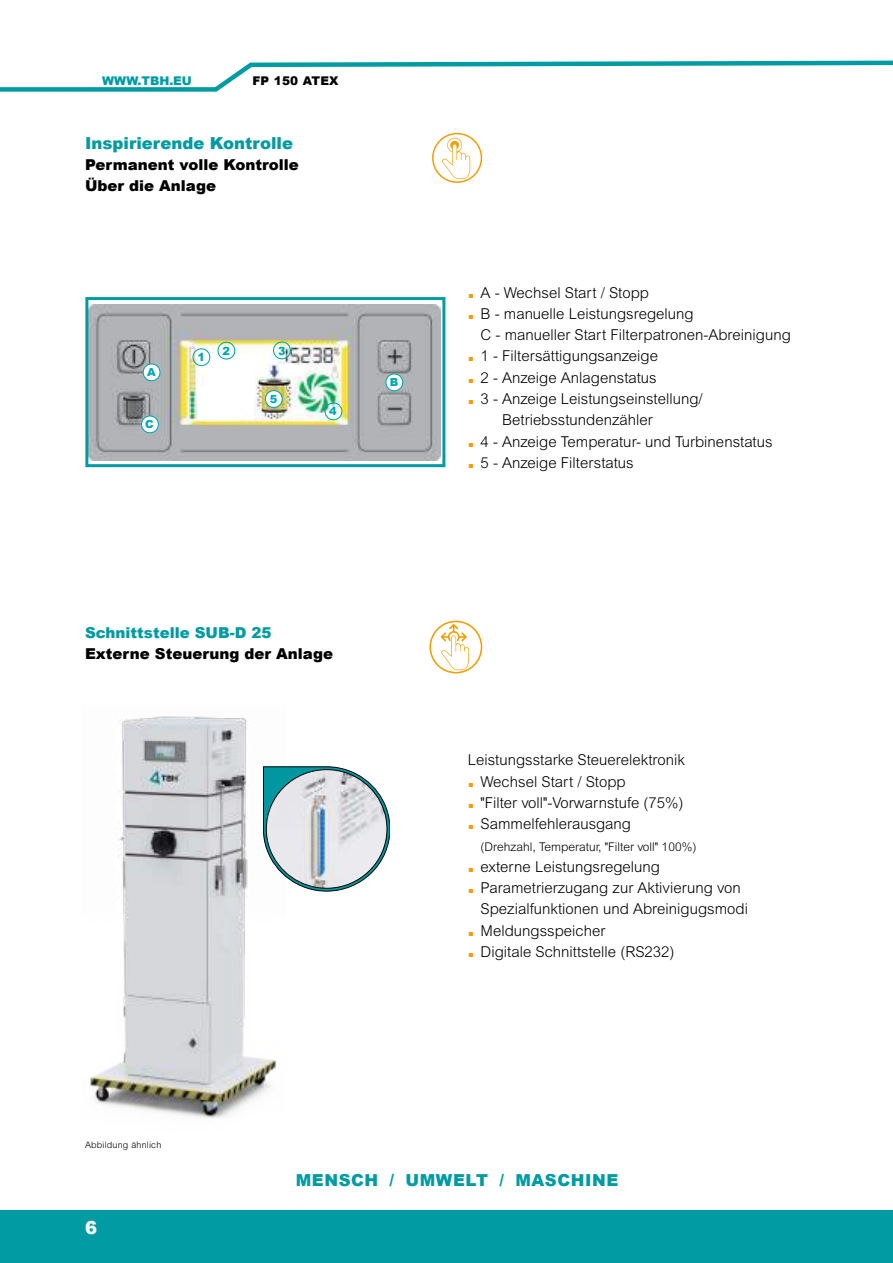
<style>
.page{position:relative;width:893px;height:1263px;background:#fff}
.page>*{position:absolute;margin:0;border:0;box-sizing:border-box;transform-origin:0 0}
.t1{font:900 18px "Arial";color:#fff}
.t2{font:900 16.5px "Arial";color:#009ba3}
.t3{font:900 16.5px "Arial";letter-spacing:.035em;color:#009ba3}
.t4{font:300 15px/21.3px "Arial";color:#000}
.t5{font:900 15px/21.3px "Arial";color:#000}
.t6{font:900 15px "Arial";color:#009ba3}
.t7{font:300 12px "Arial";color:#000}
.t8{font:900 12px "Arial";letter-spacing:.005em;color:#009ba3}
.t9{font:900 12px "Arial";letter-spacing:.02em;color:#000}
.t10{font:900 11.25px "Arial";color:#00a9b2}
.t11{font:900 11.1px "Arial";color:#00a9b2}
.t12{font:300 9px "Arial";letter-spacing:.02em;color:#000}
.s1{font-weight:900;font-size:19.5px;color:#f49c00}
</style>
<div class="page">
<div style="left:0;top:1210px;width:893px;height:53px;background:#009ba3"></div>
<svg style="left:0;top:60px;width:893px;height:32px"></svg>
<div style="left:429px;top:621px;width:53px;height:52px;border:2px solid #f49e01;border-radius:50%"></div>
<svg style="left:441px;top:624px;width:28px;height:46px"></svg>
<img style="left:89px;top:305px;width:352px;height:156px">
<svg style="left:141px;top:361px;width:20px;height:22px"></svg>
<svg style="left:139px;top:413px;width:21px;height:22px"></svg>
<svg style="left:383px;top:371px;width:21px;height:22px"></svg>
<svg style="left:190px;top:340px;width:46px;height:28px"></svg>
<svg style="left:271px;top:339px;width:21px;height:22px"></svg>
<svg style="left:322px;top:400px;width:21px;height:22px"></svg>
<svg style="left:263px;top:388px;width:20px;height:22px"></svg>
<div style="left:197px;top:388px;width:56px;height:32px;background:#fff"></div>
<div style="left:85px;top:297px;width:360px;height:170px;border:3px solid #009ba3"></div>
<div style="left:432px;top:133px;width:50px;height:50px;border:2px solid #f49e01;border-radius:50%"></div>
<svg style="left:442px;top:137px;width:28px;height:42px"></svg>
<img style="left:89px;top:716px;width:188px;height:402px">
<svg style="left:263px;top:766px;width:126px;height:125px"></svg>
<p class="t8" style="left:102px;top:72px;width:91px">WWW.TBH.EU</p>
<p class="t9" style="left:252px;top:72px;width:88px">FP 150 ATEX</p>
<p class="t2" style="left:85px;top:131px;width:210px">Inspirierende Kontrolle</p>
<p class="t5" style="left:85px;top:154px;width:215px">Permanent volle Kontrolle<br>Über die Anlage</p>
<p class="t11" style="left:147px;top:364px;width:10px">A</p>
<p class="t11" style="left:145px;top:416px;width:10px">C</p>
<p class="t10" style="left:197px;top:349px;width:9px">1</p>
<p class="t10" style="left:223px;top:342px;width:9px">2</p>
<p class="t10" style="left:278px;top:342px;width:9px">3</p>
<p class="t10" style="left:270px;top:391px;width:9px">5</p>
<p class="t10" style="left:329px;top:403px;width:9px">4</p>
<p class="t11" style="left:390px;top:374px;width:10px">B</p>
<p class="t6" style="left:85px;top:622px;width:188px">Schnittstelle SUB-D 25</p>
<p class="t5" style="left:85px;top:643px;width:250px">Externe Steuerung der Anlage</p>
<p class="t4" style="left:468px;top:282px;width:183px"><span class="s1">.</span> A - Wechsel Start / Stopp</p>
<p class="t4" style="left:468px;top:303px;width:228px"><span class="s1">.</span> B - manuelle Leistungsregelung</p>
<p class="t4" style="left:480px;top:324px;width:312px">C - manueller Start Filterpatronen-Abreinigung</p>
<p class="t4" style="left:468px;top:345px;width:192px"><span class="s1">.</span> 1 - Filtersättigungsanzeige</p>
<p class="t4" style="left:468px;top:367px;width:190px"><span class="s1">.</span> 2 - Anzeige Anlagenstatus</p>
<p class="t4" style="left:468px;top:388px;width:236px"><span class="s1">.</span> 3 - Anzeige Leistungseinstellung/</p>
<p class="t4" style="left:502px;top:409px;width:152px">Betriebsstundenzähler</p>
<p class="t4" style="left:468px;top:430px;width:306px"><span class="s1">.</span> 4 - Anzeige Temperatur- und Turbinenstatus</p>
<p class="t4" style="left:468px;top:452px;width:167px"><span class="s1">.</span> 5 - Anzeige Filterstatus</p>
<p class="t4" style="left:468px;top:749px;width:219px">Leistungsstarke Steuerelektronik <span class="s1">.</span> Wechsel Start / Stopp<br><span class="s1">.</span> "Filter voll"-Vorwarnstufe (75%) <span class="s1">.</span> Sammelfehlerausgang</p>
<p class="t7" style="left:480px;top:839px;width:217px">(Drehzahl, Temperatur, "Filter voll" 100%)</p>
<p class="t4" style="left:468px;top:856px;width:194px"><span class="s1">.</span> externe Leistungsregelung</p>
<p class="t4" style="left:468px;top:877px;width:275px"><span class="s1">.</span> Parametrierzugang zur Aktivierung von</p>
<p class="t4" style="left:480px;top:898px;width:269px">Spezialfunktionen und Abreinigugsmodi</p>
<p class="t4" style="left:468px;top:919px;width:139px"><span class="s1">.</span> Meldungsspeicher</p>
<p class="t4" style="left:468px;top:941px;width:208px"><span class="s1">.</span> Digitale Schnittstelle (RS232)</p>
<p class="t12" style="left:85px;top:1140px;width:78px">Abbildung ähnlich</p>
<p class="t1" style="left:85px;top:1214px;width:14px">6</p>
<p class="t3" style="left:296px;top:1167px;width:324px">MENSCH / UMWELT / MASCHINE</p>
</div>
